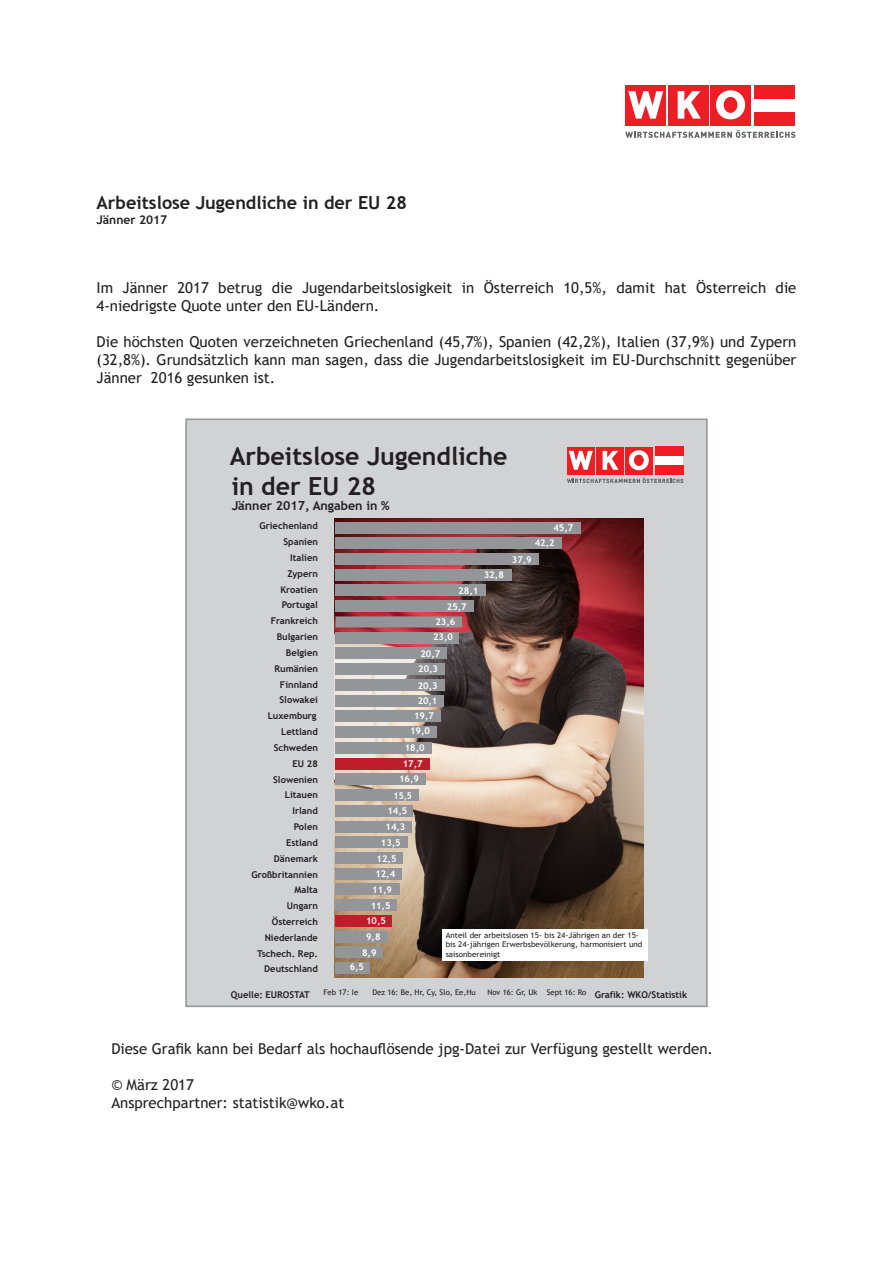
<style>
.page{position:relative;width:893px;height:1263px;background:#fff}
.page>*{position:absolute;margin:0;border:0;box-sizing:border-box;transform-origin:0 0}
.t1{font:700 24.9px "Trebuchet MS";color:#231f20}
.t2{font:700 18px "Trebuchet MS";color:#231f20}
.t3{font:15px/18px "Trebuchet MS";color:#231f20}
.t4{font:700 12.45px "Trebuchet MS";color:#231f20}
.t5{font:700 12px "Trebuchet MS";color:#231f20}
.t6{font:700 9.3px/15.9px "Trebuchet MS";color:#231f20;text-align:right}
.t7{font:700 9.3px/16px "Trebuchet MS";color:#fff}
.t8{font:7.8px/9.3px "Trebuchet MS";color:#231f20;scale:1.04 1}
.t9{font:7.8px "Trebuchet MS";color:#231f20}
</style>
<div class="page">
<div style="left:710px;top:85px;width:41px;height:40px;background:#ee1d23"></div>
<div style="left:668px;top:85px;width:40px;height:40px;background:#ee1d23"></div>
<svg style="left:625px;top:130px;width:170px;height:8px"></svg>
<svg style="left:678px;top:91px;width:23px;height:28px"></svg>
<div style="left:626px;top:85px;width:40px;height:40px;background:#ee1d23"></div>
<svg style="left:628px;top:91px;width:35px;height:28px"></svg>
<div style="left:755px;top:85px;width:40px;height:14px;background:#ee1d23"></div>
<div style="left:755px;top:112px;width:40px;height:13px;background:#ee1d23"></div>
<svg style="left:716px;top:90px;width:29px;height:29px"></svg>
<div style="left:724px;top:97px;width:13px;height:15px;background:#ee1d23;border-radius:50%"></div>
<div style="left:724px;top:97px;width:13px;height:16px;border:1px solid #ee1d23;border-radius:50%"></div>
<div style="left:186px;top:419px;width:521px;height:587px;background:#d1d2d4"></div>
<img style="left:335px;top:518px;width:309px;height:459px">
<div style="left:655px;top:456px;width:28px;height:9px;background:#fff"></div>
<div style="left:625px;top:447px;width:28px;height:27px;background:#ee1d23"></div>
<div style="left:596px;top:447px;width:28px;height:27px;background:#ee1d23"></div>
<svg style="left:567px;top:477px;width:116px;height:6px"></svg>
<svg style="left:603px;top:451px;width:15px;height:19px"></svg>
<div style="left:567px;top:447px;width:28px;height:27px;background:#ee1d23"></div>
<svg style="left:569px;top:451px;width:24px;height:19px"></svg>
<div style="left:655px;top:447px;width:28px;height:9px;background:#ee1d23"></div>
<div style="left:655px;top:465px;width:28px;height:9px;background:#ee1d23"></div>
<svg style="left:629px;top:450px;width:20px;height:20px"></svg>
<div style="left:634px;top:455px;width:9px;height:10px;background:#ee1d23;border-radius:50%"></div>
<div style="left:634px;top:455px;width:9px;height:11px;border:1px solid #ee1d23;border-radius:50%"></div>
<div style="left:442px;top:929px;width:206px;height:31px;background:#fff"></div>
<div style="left:335px;top:522px;width:246px;height:11px;background:#939598"></div>
<div style="left:335px;top:553px;width:204px;height:11px;background:#939598"></div>
<div style="left:335px;top:538px;width:227px;height:11px;background:#939598"></div>
<div style="left:335px;top:569px;width:177px;height:11px;background:#939598"></div>
<div style="left:335px;top:585px;width:151px;height:11px;background:#939598"></div>
<div style="left:335px;top:601px;width:139px;height:11px;background:#939598"></div>
<div style="left:335px;top:616px;width:127px;height:11px;background:#939598"></div>
<div style="left:335px;top:632px;width:124px;height:11px;background:#939598"></div>
<div style="left:335px;top:648px;width:112px;height:11px;background:#939598"></div>
<div style="left:335px;top:664px;width:109px;height:11px;background:#939598"></div>
<div style="left:335px;top:679px;width:109px;height:11px;background:#939598"></div>
<div style="left:335px;top:695px;width:109px;height:11px;background:#939598"></div>
<div style="left:335px;top:711px;width:106px;height:11px;background:#939598"></div>
<div style="left:335px;top:726px;width:102px;height:12px;background:#939598"></div>
<div style="left:335px;top:742px;width:97px;height:11px;background:#939598"></div>
<div style="left:335px;top:758px;width:95px;height:11px;background:#be1d2c"></div>
<div style="left:335px;top:774px;width:91px;height:11px;background:#939598"></div>
<div style="left:335px;top:789px;width:84px;height:11px;background:#939598"></div>
<div style="left:335px;top:805px;width:78px;height:11px;background:#939598"></div>
<div style="left:335px;top:821px;width:77px;height:11px;background:#939598"></div>
<div style="left:335px;top:837px;width:73px;height:11px;background:#939598"></div>
<div style="left:335px;top:852px;width:68px;height:11px;background:#939598"></div>
<div style="left:335px;top:868px;width:67px;height:11px;background:#939598"></div>
<div style="left:335px;top:884px;width:64px;height:11px;background:#939598"></div>
<div style="left:335px;top:900px;width:62px;height:11px;background:#939598"></div>
<div style="left:335px;top:915px;width:57px;height:11px;background:#be1d2c"></div>
<div style="left:335px;top:931px;width:53px;height:11px;background:#939598"></div>
<div style="left:335px;top:947px;width:48px;height:11px;background:#939598"></div>
<div style="left:335px;top:962px;width:35px;height:12px;background:#939598"></div>
<div style="left:185px;top:418px;width:523px;height:589px;border:2px solid #939598"></div>
<p class="t2" style="left:97px;top:192px;width:312px">Arbeitslose Jugendliche in der EU 28</p>
<p class="t5" style="left:97px;top:212px;width:72px">Jänner 2017</p>
<p class="t3" style="left:97px;top:278px;width:701px">Im Jänner 2017 betrug die Jugendarbeitslosigkeit in Österreich 10,5%, damit hat Österreich die<br>4-niedrigste Quote unter den EU-Ländern.</p>
<p class="t3" style="left:97px;top:332px;width:701px;text-align:justify">Die höchsten Quoten verzeichneten Griechenland (45,7%), Spanien (42,2%), Italien (37,9%) und Zypern (32,8%). Grundsätzlich kann man sagen, dass die Jugendarbeitslosigkeit im EU-Durchschnitt gegenüber Jänner 2016 gesunken ist.</p>
<p class="t1" style="left:230px;top:441px;width:279px">Arbeitslose Jugendliche</p>
<p class="t1" style="left:232px;top:471px;width:146px">in der EU 28</p>
<p class="t4" style="left:232px;top:498px;width:160px">Jänner 2017, Angaben in %</p>
<p class="t6" style="left:260px;top:518px;width:60px">Griechenland</p>
<p class="t7" style="left:553px;top:519px;width:21px">45,7</p>
<p class="t6" style="left:284px;top:534px;width:36px">Spanien</p>
<p class="t7" style="left:535px;top:535px;width:21px">42,2</p>
<p class="t6" style="left:290px;top:550px;width:29px">Italien</p>
<p class="t7" style="left:512px;top:551px;width:21px">37,9</p>
<p class="t6" style="left:287px;top:566px;width:32px">Zypern</p>
<p class="t7" style="left:484px;top:567px;width:22px">32,8</p>
<p class="t6" style="left:280px;top:581px;width:39px">Kroatien</p>
<p class="t6" style="left:282px;top:597px;width:37px">Portugal</p>
<p class="t6" style="left:271px;top:613px;width:49px">Frankreich</p>
<p class="t6" style="left:277px;top:629px;width:43px">Bulgarien</p>
<p class="t6" style="left:286px;top:645px;width:34px">Belgien</p>
<p class="t6" style="left:280px;top:676px;width:39px">Finnland</p>
<p class="t6" style="left:274px;top:660px;width:45px">Rumänien</p>
<p class="t6" style="left:279px;top:692px;width:40px">Slowakei</p>
<p class="t6" style="left:268px;top:708px;width:50px">Luxemburg</p>
<p class="t6" style="left:281px;top:724px;width:38px">Lettland</p>
<p class="t6" style="left:274px;top:740px;width:46px">Schweden</p>
<p class="t6" style="left:292px;top:755px;width:27px">EU 28</p>
<p class="t6" style="left:273px;top:771px;width:46px">Slowenien</p>
<p class="t6" style="left:285px;top:787px;width:35px">Litauen</p>
<p class="t6" style="left:293px;top:803px;width:27px">Irland</p>
<p class="t6" style="left:294px;top:819px;width:25px">Polen</p>
<p class="t6" style="left:286px;top:835px;width:33px">Estland</p>
<p class="t6" style="left:252px;top:850px;width:68px">Dänemark<br>Großbritannien</p>
<p class="t6" style="left:295px;top:882px;width:25px">Malta</p>
<p class="t6" style="left:287px;top:898px;width:33px">Ungarn</p>
<p class="t6" style="left:272px;top:914px;width:48px">Österreich</p>
<p class="t6" style="left:265px;top:929px;width:55px">Niederlande</p>
<p class="t6" style="left:257px;top:945px;width:62px">Tschech. Rep.</p>
<p class="t7" style="left:447px;top:582px;width:33px;text-indent:11px">28,1<br>25,7</p>
<p class="t7" style="left:433px;top:614px;width:24px;line-height:15.5px">23,6<br>23,0</p>
<p class="t7" style="left:418px;top:646px;width:24px;line-height:15px">20,7<br>20,3</p>
<p class="t7" style="left:418px;top:677px;width:21px">20,3</p>
<p class="t7" style="left:418px;top:692px;width:21px">20,1</p>
<p class="t7" style="left:414px;top:707px;width:21px">19,7</p>
<p class="t7" style="left:410px;top:723px;width:21px">19,0</p>
<p class="t7" style="left:405px;top:739px;width:21px">18,0</p>
<p class="t7" style="left:403px;top:756px;width:21px">17,7</p>
<p class="t7" style="left:394px;top:770px;width:27px;line-height:17.1px;text-indent:5px">16,9<br>15,5</p>
<p class="t7" style="left:387px;top:803px;width:21px">14,5</p>
<p class="t7" style="left:386px;top:819px;width:21px">14,3</p>
<p class="t7" style="left:381px;top:834px;width:21px">13,5</p>
<p class="t7" style="left:377px;top:850px;width:21px">12,5</p>
<p class="t7" style="left:375px;top:866px;width:21px">12,4</p>
<p class="t7" style="left:372px;top:882px;width:21px">11,9</p>
<p class="t7" style="left:371px;top:897px;width:21px">11,5</p>
<p class="t7" style="left:366px;top:912px;width:21px">10,5</p>
<p class="t7" style="left:362px;top:928px;width:20px;line-height:16.6px;text-align:center">9,8<br>8,9</p>
<p class="t8" style="left:446px;top:930px;width:191px">Anteil der arbeitslosen 15- bis 24-Jährigen an der 15- bis 24-jährigen Erwerbsbevölkerung, harmonisiert und saisonbereinigt</p>
<p class="t6" style="left:264px;top:961px;width:55px">Deutschland</p>
<p class="t7" style="left:350px;top:959px;width:16px">6,5</p>
<p class="t9" style="left:323px;top:987px;width:36px">Feb 17: Ie</p>
<p class="t9" style="left:372px;top:987px;width:105px">Dez 16: Be, Hr, Cy, Slo, Ee,Hu</p>
<p class="t9" style="left:487px;top:987px;width:100px">Nov 16: Gr, Uk Sept 16: Ro</p>
<p class="t6" style="left:231px;top:987px;width:80px">Quelle: EUROSTAT</p>
<p class="t6" style="left:595px;top:987px;width:94px">Grafik: WKO/Statistik</p>
<p class="t3" style="left:111px;top:1040px;width:603px">Diese Grafik kann bei Bedarf als hochauflösende jpg-Datei zur Verfügung gestellt werden.</p>
<p class="t3" style="left:111px;top:1076px;width:84px">© März 2017</p>
<p class="t3" style="left:111px;top:1094px;width:234px">Ansprechpartner: statistik@wko.at</p>
</div>
